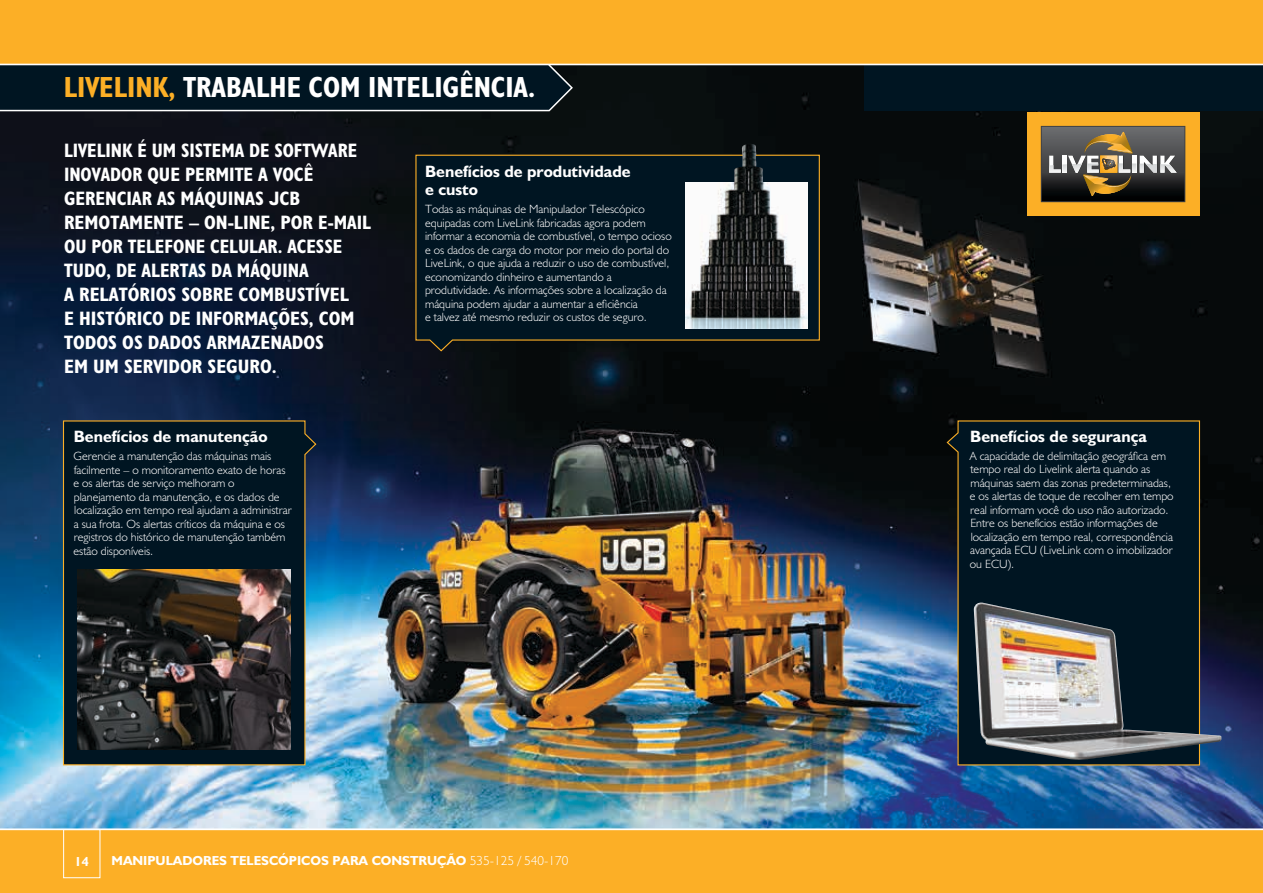
<style>
.page{position:relative;width:1263px;height:893px;background:#fff}
.page>*{position:absolute;margin:0;border:0;box-sizing:border-box;transform-origin:0 0}
.t1{font:29.25px "JCB Bold Condensed";color:#fff}
.t2{font:19.5px/24px "JCB Bold Condensed";color:#fff}
.t3{font:700 16.5px/18.8px "JCB Euro";color:#fff}
.t4{font:700 13.2px "JCB Euro";color:#fff}
.t5{font:300 12px/13.5px "JCB Euro";color:#fff}
.s1{color:#fcaf26}
.s2{font-weight:300}
</style>
<div class="page">
<img style="left:0;top:65px;width:1263px;height:764px">
<svg style="left:0;top:65px;width:574px;height:49px"></svg>
<div style="left:864px;top:54px;width:399px;height:57px;background:#001522"></div>
<svg style="left:62px;top:420px;width:255px;height:346px"></svg>
<svg style="left:946px;top:420px;width:254px;height:346px"></svg>
<img style="left:77px;top:570px;width:213px;height:179px">
<img style="left:974px;top:603px;width:248px;height:157px">
<svg style="left:415px;top:154px;width:405px;height:198px"></svg>
<img style="left:685px;top:182px;width:123px;height:147px">
<img style="left:692px;top:144px;width:107px;height:173px">
<div style="left:0;top:0;width:1263px;height:64px;background:#fcaf26"></div>
<div style="left:0;top:829px;width:1263px;height:64px;background:#fcaf26"></div>
<hr style="left:0;top:829px;width:1263px;height:1px;background:#fff">
<hr style="left:0;top:64px;width:1263px;height:1px;background:#fff">
<div style="left:63px;top:829px;width:37px;height:49px;border:1px solid #fff"></div>
<div style="left:1027px;top:112px;width:172px;height:104px;background:#fcaf26"></div>
<svg style="left:1041px;top:126px;width:144px;height:76px"></svg>
<h1 class="t1" style="left:64px;top:69px;width:473px"><span class="s1">LIVELINK,</span> TRABALHE COM INTELIGÊNCIA.</h1>
<p class="t2" style="left:64px;top:138px;width:308px">LIVELINK É UM SISTEMA DE SOFTWARE<br>INOVADOR QUE PERMITE A VOCÊ<br>GERENCIAR AS MÁQUINAS JCB<br>REMOTAMENTE – ON-LINE, POR E-MAIL<br>OU POR TELEFONE CELULAR. ACESSE<br>TUDO, DE ALERTAS DA MÁQUINA<br>A RELATÓRIOS SOBRE COMBUSTÍVEL<br>E HISTÓRICO DE INFORMAÇÕES, COM<br>TODOS OS DADOS ARMAZENADOS<br>EM UM SERVIDOR SEGURO.</p>
<h3 class="t3" style="left:74px;top:427px;width:195px">Benefícios de manutenção</h3>
<p class="t5" style="left:73px;top:449px;width:220px">Gerencie a manutenção das máquinas mais facilmente – o monitoramento exato de horas e os alertas de serviço melhoram o planejamento da manutenção, e os dados de localização em tempo real ajudam a administrar a sua frota. Os alertas críticos da máquina e os registros do histórico de manutenção também estão disponíveis.</p>
<h3 class="t3" style="left:425px;top:161px;width:207px">Benefícios de produtividade e custo</h3>
<p class="t5" style="left:425px;top:202px;width:248px">Todas as máquinas de Manipulador Telescópico equipadas com LiveLink fabricadas agora podem informar a economia de combustível, o tempo ocioso e os dados de carga do motor por meio do portal do LiveLink, o que ajuda a reduzir o uso de combustível, economizando dinheiro e aumentando a produtividade. As informações sobre a localização da máquina podem ajudar a aumentar a eficiência<br>e talvez até mesmo reduzir os custos de seguro.</p>
<p class="t4" style="left:75px;top:853px;width:16px">14</p>
<p class="t4" style="left:112px;top:852px;width:458px">MANIPULADORES TELESCÓPICOS PARA CONSTRUÇÃO <span class="s2">535-125 / 540-170</span></p>
<h3 class="t3" style="left:970px;top:427px;width:178px">Benefícios de segurança</h3>
<p class="t5" style="left:970px;top:449px;width:205px">A capacidade de delimitação geográfica em tempo real do Livelink alerta quando as máquinas saem das zonas predeterminadas, e os alertas de toque de recolher em tempo real informam você do uso não autorizado.<br>Entre os benefícios estão informações de localização em tempo real, correspondência avançada ECU (LiveLink com o imobilizador ou ECU).</p>
</div>
